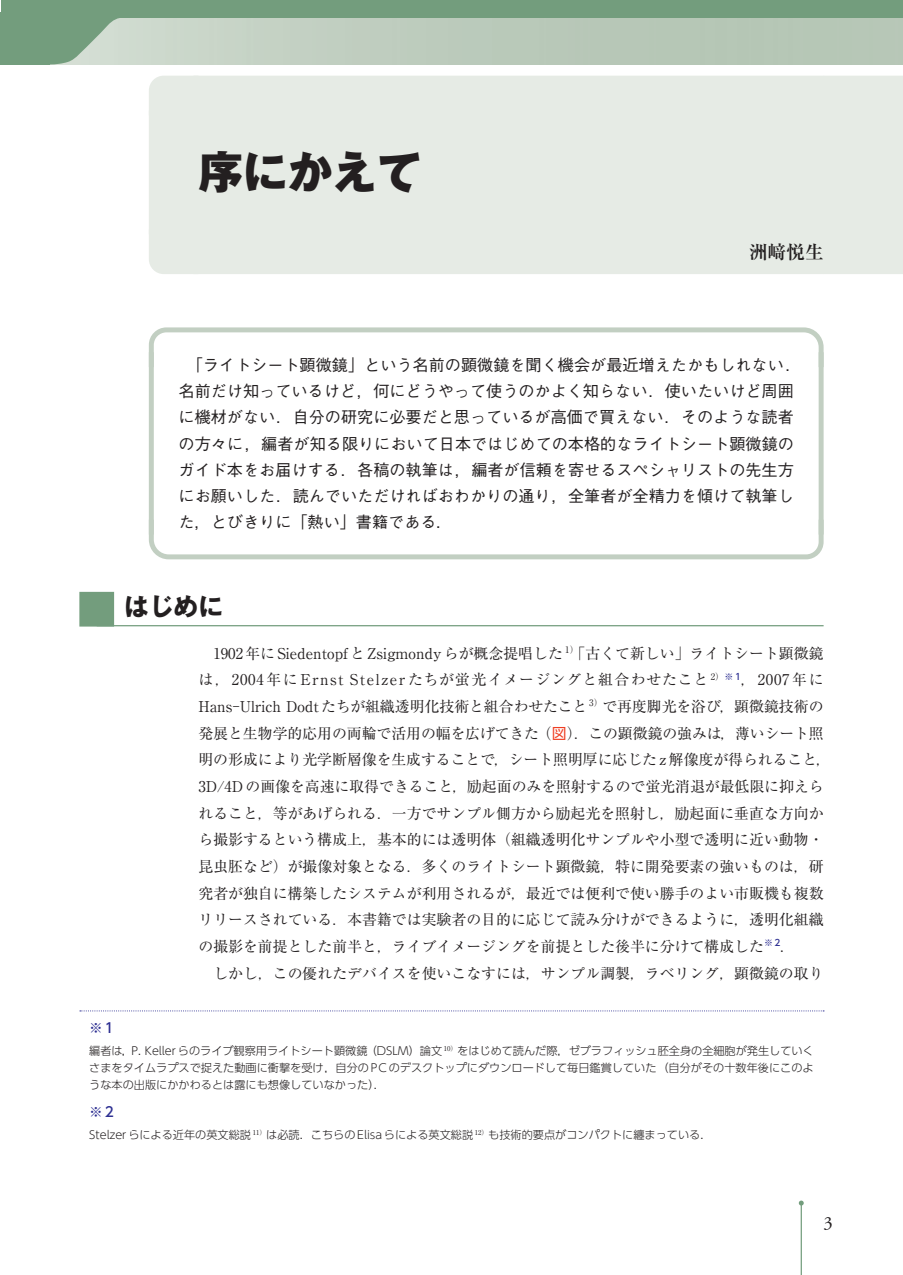
<style>
.page{position:relative;width:903px;height:1275px;background:#fff}
.page>*{position:absolute;margin:0;border:0;box-sizing:border-box;transform-origin:0 0}
.t1{font:44.62px "Gothic MB101 Pr 6 Heavy 90 pv RKSJ H";color:#231f20}
.t2{font:24.85px "Gothic MB101 Pr 6 Bold 90 pv RKSJ H";color:#231f20}
.t3{font:18.55px "Ryumin Pr 6 Bold 90 pv RKSJ H";color:#231f20}
.t4{font:18.55px "Adobe Garamond Pro";color:#231f20}
.t5{font:16.1px/26.1px "Gothic BBB Pr 6 Medium 90 pv RKSJ H";color:#231f20}
.t6{font:14.88px/26.6px "Ryumin Pr 6 Regular 90 pv RKSJ H";color:#231f20}
.t7{font:13.65px "UD Shin Go Pr 6 Medium 90 pv RKSJ H";color:#2e3092}
.t8{font:11.2px/16.8px "UD Shin Go Pr 6 Light 90 pv RKSJ H";color:#231f20;text-align:justify}
.s1{font-family:"UD Shin Go Pr 6 Regular 90 pv RKSJ H";color:#ef3e22}
</style>
<div class="page">
<hr style="left:801px;top:1203px;width:1px;height:72px;background:#739d7d">
<svg style="left:799px;top:1200px;width:5px;height:5px"></svg>
<div style="left:79px;top:592px;width:35px;height:35px;background:#739d7d"></div>
<hr style="left:97px;top:625px;width:726px;height:1px;background:#739d7d">
<div style="left:149px;top:76px;width:754px;height:198px;background:#e6ebe5"></div>
<div style="left:149px;top:76px;width:49px;height:39px;background:#e6ebe5"></div>
<div style="left:149px;top:229px;width:49px;height:45px;background:#e6ebe5"></div>
<div style="left:149px;top:352px;width:5px;height:183px;background:#c2cfc2"></div>
<hr style="left:819px;top:352px;width:4px;height:183px;background:#c2cfc2">
<svg style="left:148px;top:327px;width:676px;height:45px"></svg>
<svg style="left:148px;top:515px;width:676px;height:45px"></svg>
<svg style="left:80px;top:1010px;width:744px;height:1px"></svg>
<div style="left:1px;top:0;width:902px;height:17px;background:#739d7d"></div>
<div style="left:0;top:12px;width:50px;height:52px;background:#739d7d"></div>
<svg style="left:50px;top:17px;width:79px;height:47px;background:#9eb9a3"></svg>
<h1 class="t1" style="left:198px;top:156px;width:225px">序にかえて</h1>
<p class="t3" style="left:749px;top:245px;width:76px">洲﨑悦生</p>
<p class="t5" style="left:179px;top:354px;width:625px;text-indent:8px">「ライトシート顕微鏡」という名前の顕微鏡を聞く機会が最近増えたかもしれない．名前だけ知っているけど，何にどうやって使うのかよく知らない．使いたいけど周囲に機材がない．自分の研究に必要だと思っているが高価で買えない．そのような読者の方々に，編者が知る限りにおいて日本ではじめての本格的なライトシート顕微鏡のガイド本をお届けする．各稿の執筆は，編者が信頼を寄せるスペシャリストの先生方にお願いした．読んでいただければおわかりの通り，全筆者が全精力を傾けて執筆した，とびきりに「熱い」書籍である．</p>
<h2 class="t2" style="left:124px;top:597px;width:101px">はじめに</h2>
<p class="t6" style="left:198px;top:642px;width:634px;text-indent:15px">1902年にSiedentopfとZsigmondyらが概念提唱した <sup>1）</sup>「古くて新しい」ライトシート顕微鏡は，2004年にErnst Stelzerたちが蛍光イメージングと組合わせたこと <sup>2）</sup><sup>※1</sup>，2007年にHans-Ulrich Dodtたちが組織透明化技術と組合わせたこと <sup>3）</sup>で再度脚光を浴び，顕微鏡技術の発展と生物学的応用の両輪で活用の幅を広げてきた（<span class="s1">図</span>）．この顕微鏡の強みは，薄いシート照明の形成により光学断層像を生成することで，シート照明厚に応じたz解像度が得られること，3D/4Dの画像を高速に取得できること，励起面のみを照射するので蛍光消退が最低限に抑えられること，等があげられる．一方でサンプル側方から励起光を照射し，励起面に垂直な方向から撮影するという構成上，基本的には透明体（組織透明化サンプルや小型で透明に近い動物・昆虫胚など）が撮像対象となる．多くのライトシート顕微鏡，特に開発要素の強いものは，研究者が独自に構築したシステムが利用されるが，最近では便利で使い勝手のよい市販機も複数リリースされている．本書籍では実験者の目的に応じて読み分けができるように，透明化組織の撮影を前提とした前半と，ライブイメージングを前提とした後半に分けて構成した<sup>※2</sup>．</p>
<p class="t6" style="left:213px;top:962px;width:612px">しかし，この優れたデバイスを使いこなすには，サンプル調製，ラベリング，顕微鏡の取り</p>
<p class="t7" style="left:89px;top:1023px;width:26px">※1</p>
<p class="t8" style="left:89px;top:1044px;width:726px">編者は，P. Kellerらのライブ観察用ライトシート顕微鏡（DSLM）論文 <sup>10）</sup>をはじめて読んだ際，ゼブラフィッシュ胚全身の全細胞が発生していくさまをタイムラプスで捉えた動画に衝撃を受け，自分のPCのデスクトップにダウンロードして毎日鑑賞していた（自分がその十数年後にこのような本の出版にかかわるとは露にも想像していなかった）．</p>
<p class="t7" style="left:89px;top:1107px;width:26px">※2</p>
<p class="t8" style="left:89px;top:1128px;width:624px">Stelzerらによる近年の英文総説 <sup>11）</sup>は必読．こちらのElisaらによる英文総説 <sup>12）</sup>も技術的要点がコンパクトに纏まっている．</p>
<p class="t4" style="left:823px;top:1212px;width:11px">3</p>
</div>
